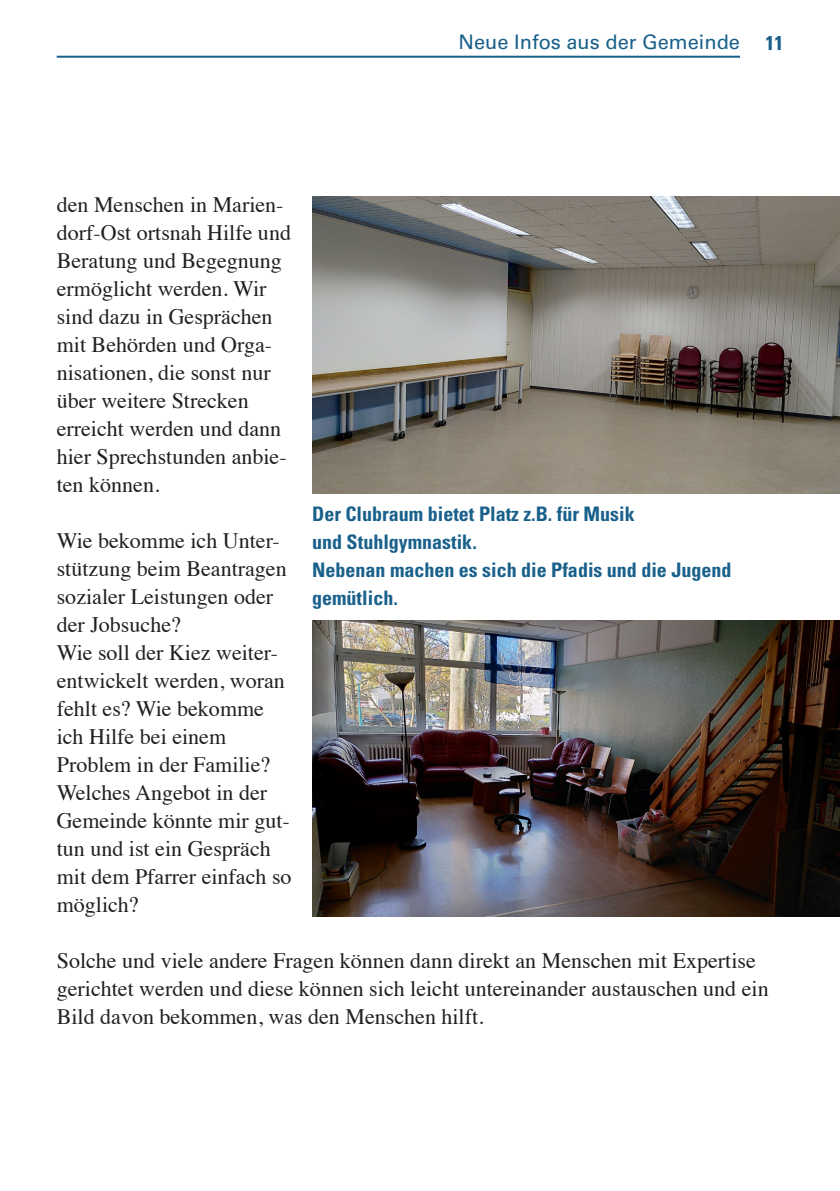
<style>
.page{position:relative;width:840px;height:1191px;background:#fff}
.page>*{position:absolute;margin:0;border:0;box-sizing:border-box;transform-origin:0 0}
.t1{font:22px/28px "Times";color:#231f20}
.t2{font:700 condensed 20px/28px "Univers";color:#19608b}
.t3{font:20px "Univers";color:#19608b}
</style>
<div class="page">
<hr style="left:57px;top:56px;width:682px;height:2px;background:#19608b">
<img style="left:312px;top:196px;width:527px;height:297px">
<img style="left:312px;top:620px;width:527px;height:296px">
<p class="t3" style="left:458px;top:30px;width:283px">Neue Infos aus der Gemeinde</p>
<p class="t2" style="left:765px;top:29px;width:19px">11</p>
<p class="t1" style="left:57px;top:189px;width:236px">den Menschen in Marien&shy;dorf-Ost ortsnah Hilfe und<br>Beratung und Begegnung ermöglicht werden. Wir sind dazu in Gesprächen mit Behörden und Orga&shy;nisationen, die sonst nur über weitere Strecken erreicht werden und dann hier Sprechstunden anbie&shy;ten können.</p>
<p class="t1" style="left:57px;top:525px;width:236px">Wie bekomme ich Unter&shy;stützung beim Beantragen sozialer Leistungen oder der Jobsuche?<br>Wie soll der Kiez weiter&shy;entwickelt werden, woran fehlt es? Wie bekomme ich Hilfe bei einem<br>Problem in der Familie?<br>Welches Angebot in der<br>Gemeinde könnte mir gut&shy;tun und ist ein Gespräch mit dem Pfarrer einfach so möglich?</p>
<p class="t2" style="left:312px;top:500px;width:420px">Der Clubraum bietet Platz z.B. für Musik<br>und Stuhlgymnastik.<br>Nebenan machen es sich die Pfadis und die Jugend gemütlich.</p>
<p class="t1" style="left:57px;top:945px;width:713px">Solche und viele andere Fragen können dann direkt an Menschen mit Expertise gerichtet werden und diese können sich leicht untereinander austauschen und ein<br>Bild davon bekommen, was den Menschen hilft.</p>
</div>
